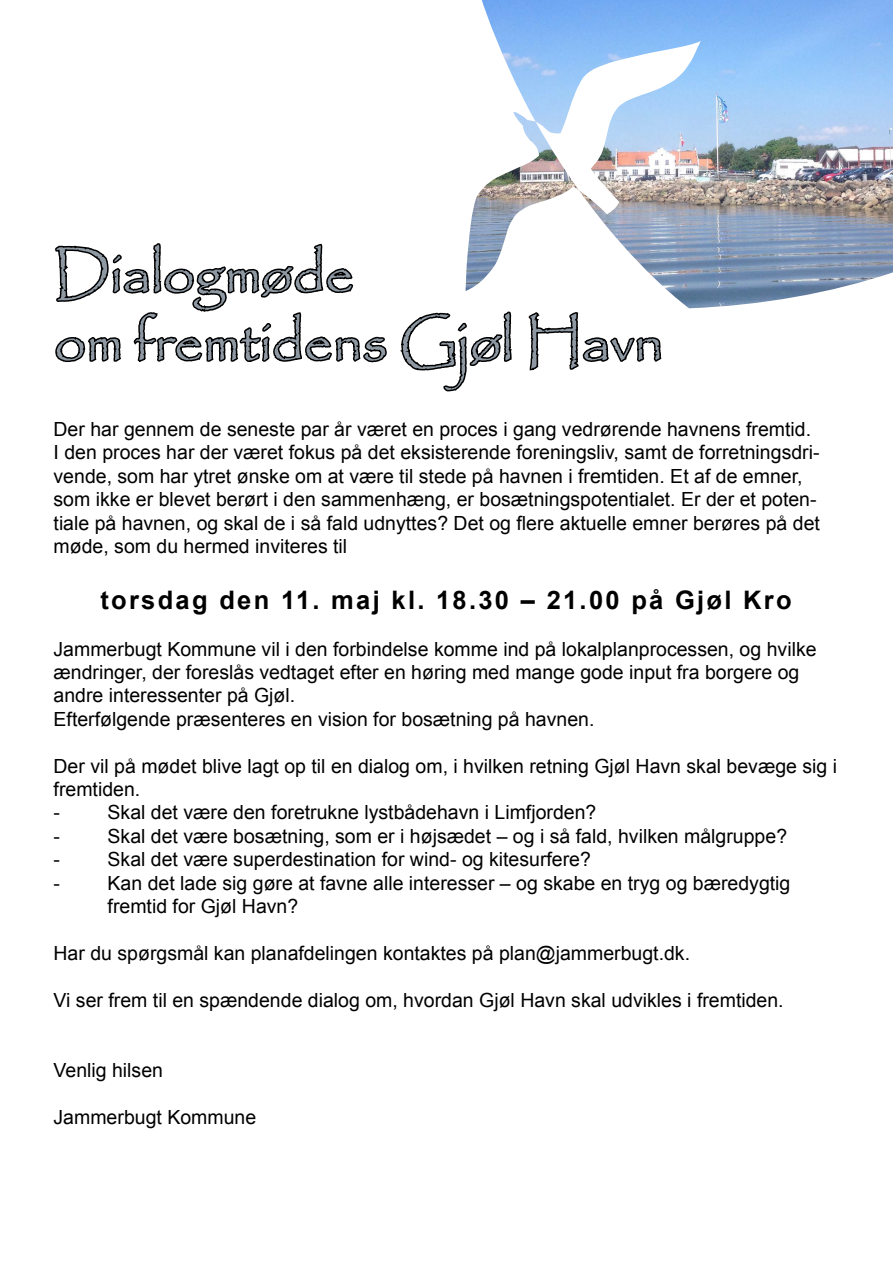
<style>
.page{position:relative;width:893px;height:1263px;background:#fff}
.page>*{position:absolute;margin:0;border:0;box-sizing:border-box;transform-origin:0 0}
.t1{font:57px/68.4px "Papyrus";color:#8e98a2}
.t2{font:700 25.5px "Arial";letter-spacing:.09em;color:#000}
.t3{font:19.5px/23.4px "Arial";color:#000}
</style>
<div class="page">
<img style="left:481px;top:0;width:412px;height:308px">
<svg style="left:55px;top:243px;width:332px;height:120px"></svg>
<svg style="left:400px;top:177px;width:114px;height:215px"></svg>
<svg style="left:527px;top:178px;width:136px;height:193px"></svg>
<h1 class="t1" style="left:54px;top:238px;width:611px">Dialogmøde<br>om fremtidens Gjøl Havn</h1>
<p class="t3" style="left:54px;top:417px;width:768px">Der har gennem de seneste par år været en proces i gang vedrørende havnens fremtid.<br>I den proces har der været fokus på det eksisterende foreningsliv, samt de forretningsdri&shy;vende, som har ytret ønske om at være til stede på havnen i fremtiden. Et af de emner, som ikke er blevet berørt i den sammenhæng, er bosætningspotentialet. Er der et poten&shy;tiale på havnen, og skal de i så fald udnyttes? Det og flere aktuelle emner berøres på det møde, som du hermed inviteres til</p>
<h2 class="t2" style="left:100px;top:582px;width:693px">torsdag den 11. maj kl. 18.30 – 21.00 på Gjøl Kro</h2>
<p class="t3" style="left:54px;top:637px;width:764px">Jammerbugt Kommune vil i den forbindelse komme ind på lokalplanprocessen, og hvilke ændringer, der foreslås vedtaget efter en høring med mange gode input fra borgere og andre interessenter på Gjøl.<br>Efterfølgende præsenteres en vision for bosætning på havnen.</p>
<p class="t3" style="left:54px;top:754px;width:785px">Der vil på mødet blive lagt op til en dialog om, i hvilken retning Gjøl Havn skal bevæge sig i fremtiden.<br>-</p>
<p class="t3" style="left:108px;top:801px;width:490px">Skal det være den foretrukne lystbådehavn i Limfjorden?</p>
<p class="t3" style="left:54px;top:824px;width:8px">-</p>
<p class="t3" style="left:108px;top:824px;width:681px">Skal det være bosætning, som er i højsædet – og i så fald, hvilken målgruppe?</p>
<p class="t3" style="left:54px;top:848px;width:8px">-</p>
<p class="t3" style="left:108px;top:848px;width:485px">Skal det være superdestination for wind- og kitesurfere?</p>
<p class="t3" style="left:54px;top:871px;width:8px">-</p>
<p class="t3" style="left:108px;top:871px;width:684px">Kan det lade sig gøre at favne alle interesser – og skabe en tryg og bæredygtig fremtid for Gjøl Havn?</p>
<p class="t3" style="left:54px;top:941px;width:638px">Har du spørgsmål kan planafdelingen kontaktes på plan@jammerbugt.dk.</p>
<p class="t3" style="left:54px;top:988px;width:732px">Vi ser frem til en spændende dialog om, hvordan Gjøl Havn skal udvikles i fremtiden.</p>
<p class="t3" style="left:54px;top:1058px;width:111px">Venlig hilsen</p>
<p class="t3" style="left:54px;top:1105px;width:204px">Jammerbugt Kommune</p>
</div>
